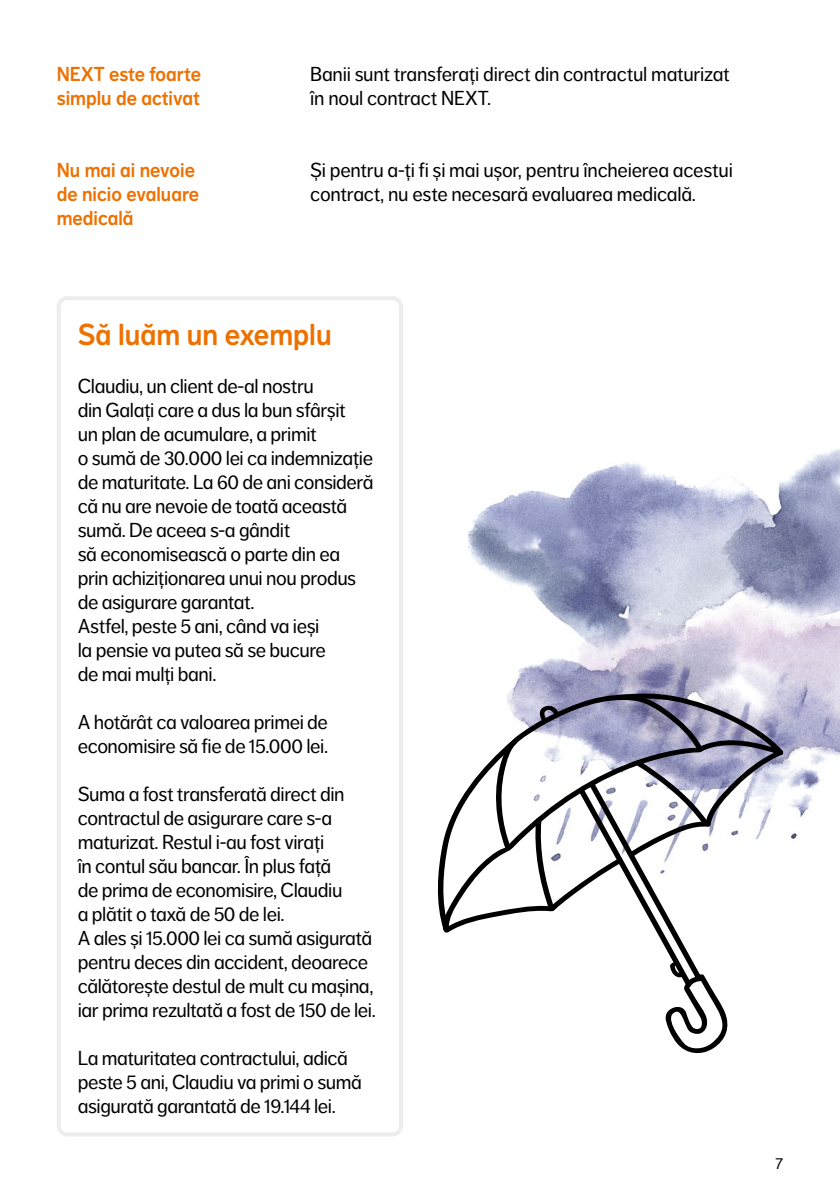
<style>
.page{position:relative;width:840px;height:1191px;background:#fff}
.page>*{position:absolute;margin:0;border:0;box-sizing:border-box;transform-origin:0 0}
.t1{font:30px "NN Dagny Display";color:#ee7100}
.t2{font:20px/24px "NN Dagny Text";letter-spacing:-.02em;color:#000}
.t3{font:20px/24px "NN Dagny Display";color:#ee7100}
.t4{font:16px "NN Dagny Text";color:#000}
</style>
<div class="page">
<div style="left:57px;top:296px;width:346px;height:840px;border:4px solid #eeedee;border-radius:9px"></div>
<img style="left:468px;top:449px;width:371px;height:390px">
<svg style="left:443px;top:693px;width:339px;height:360px"></svg>
<p class="t3" style="left:57px;top:62px;width:146px">NEXT este foarte simplu de activat</p>
<p class="t3" style="left:57px;top:158px;width:144px">Nu mai ai nevoie de nicio evaluare medicală</p>
<p class="t2" style="left:310px;top:62px;width:421px">Banii sunt transferați direct din contractul maturizat în noul contract NEXT.</p>
<p class="t2" style="left:310px;top:158px;width:424px">Şi pentru a-ţi fi şi mai uşor, pentru încheierea acestui contract, nu este necesară evaluarea medicală.</p>
<h1 class="t1" style="left:78px;top:317px;width:255px">Să luăm un exemplu</h1>
<p class="t2" style="left:78px;top:374px;width:297px">Claudiu, un client de-al nostru<br>din Galați care a dus la bun sfârșit<br>un plan de acumulare, a primit<br>o sumă de 30.000 lei ca indemnizaţie de maturitate. La 60 de ani consideră că nu are nevoie de toată această sumă. De aceea s-a gândit<br>să economisească o parte din ea prin achiziţionarea unui nou produs de asigurare garantat.<br>Astfel, peste 5 ani, când va ieși<br>la pensie va putea să se bucure<br>de mai mulți bani.</p>
<p class="t2" style="left:78px;top:710px;width:252px">A hotărât ca valoarea primei de economisire să fie de 15.000 lei.</p>
<p class="t2" style="left:78px;top:782px;width:299px">Suma a fost transferată direct din contractul de asigurare care s-a maturizat. Restul i-au fost viraţi<br>în contul său bancar. În plus față<br>de prima de economisire, Claudiu<br>a plătit o taxă de 50 de lei.<br>A ales și 15.000 lei ca sumă asigurată pentru deces din accident, deoarece călătoreşte destul de mult cu maşina, iar prima rezultată a fost de 150 de lei.</p>
<p class="t2" style="left:78px;top:1046px;width:285px">La maturitatea contractului, adică peste 5 ani, Claudiu va primi o sumă asigurată garantată de 19.144 lei.</p>
<p class="t4" style="left:775px;top:1154px;width:9px">7</p>
</div>
